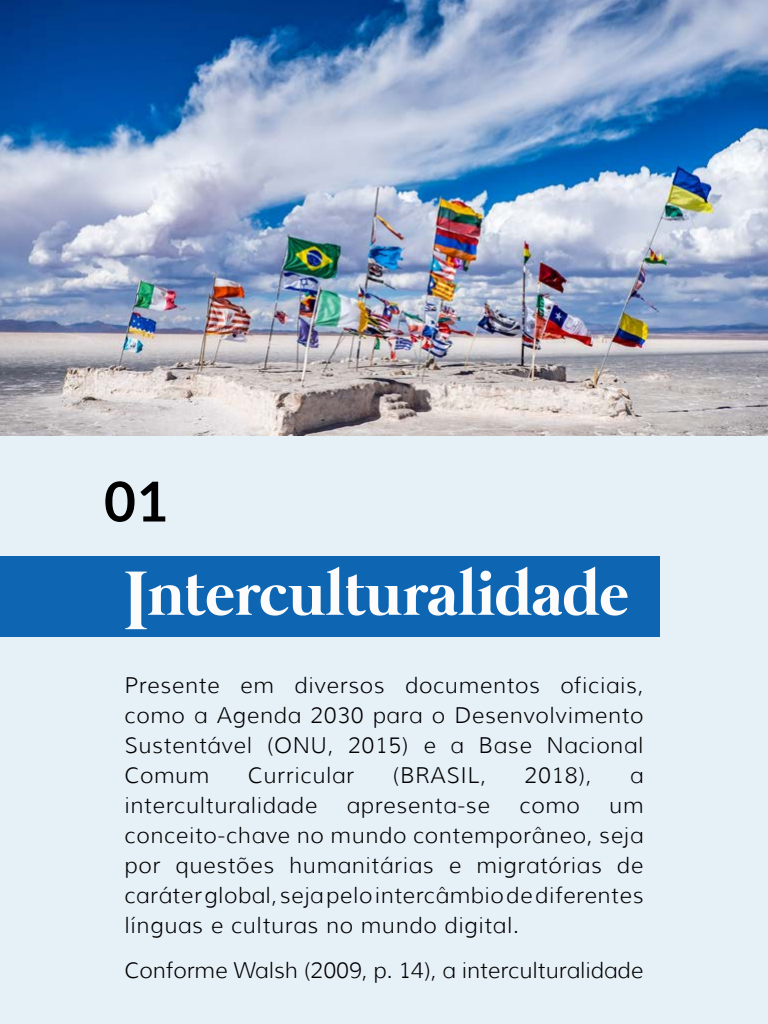
<style>
.page{position:relative;width:768px;height:1024px;background:#fff}
.page>*{position:absolute;margin:0;border:0;box-sizing:border-box;transform-origin:0 0}
.t1{font:700 64px "Mermaid";color:#fcfcfc}
.t2{font:700 55px "Lato";color:#000}
.t3{font:300 22px/30px "Muli";letter-spacing:.03em;color:#000;text-align:justify}
.t4{font:300 22px "Muli";color:#000}
.s1{font-family:"Mermaid Swash Caps"}
</style>
<div class="page">
<img style="left:0;top:0;width:768px;height:436px">
<div style="left:0;top:436px;width:768px;height:588px;background:#e6f0f7"></div>
<div style="left:0;top:556px;width:660px;height:81px;background:#0e66b3"></div>
<h2 class="t2" style="left:104px;top:470px;width:65px">01</h2>
<h1 class="t1" style="left:124px;top:557px;width:506px"><span class="s1">I</span>nterculturalidade</h1>
<p class="t3" style="left:124px;top:671px;width:521px">Presente em diversos documentos oficiais, como a Agenda 2030 para o Desenvolvimento Sustentável (ONU, 2015) e a Base Nacional Comum</p>
<p class="t3" style="left:248px;top:761px;width:108px">Curricular</p>
<p class="t3" style="left:393px;top:761px;width:95px">(BRASIL,</p>
<p class="t3" style="left:525px;top:761px;width:68px">2018),</p>
<p class="t3" style="left:630px;top:761px;width:15px">a</p>
<p class="t3" style="left:124px;top:791px;width:194px">interculturalidade</p>
<p class="t3" style="left:347px;top:791px;width:145px">apresenta-se</p>
<p class="t3" style="left:520px;top:791px;width:62px">como</p>
<p class="t3" style="left:124px;top:791px;width:520px;text-indent:485px">um conceito-chave no mundo contemporâneo, seja por questões humanitárias e migratórias de caráter global, seja pelo intercâmbio de diferentes línguas e culturas no mundo digital.</p>
<p class="t4" style="left:124px;top:957px;width:520px">Conforme Walsh (2009, p. 14), a interculturalidade</p>
</div>
